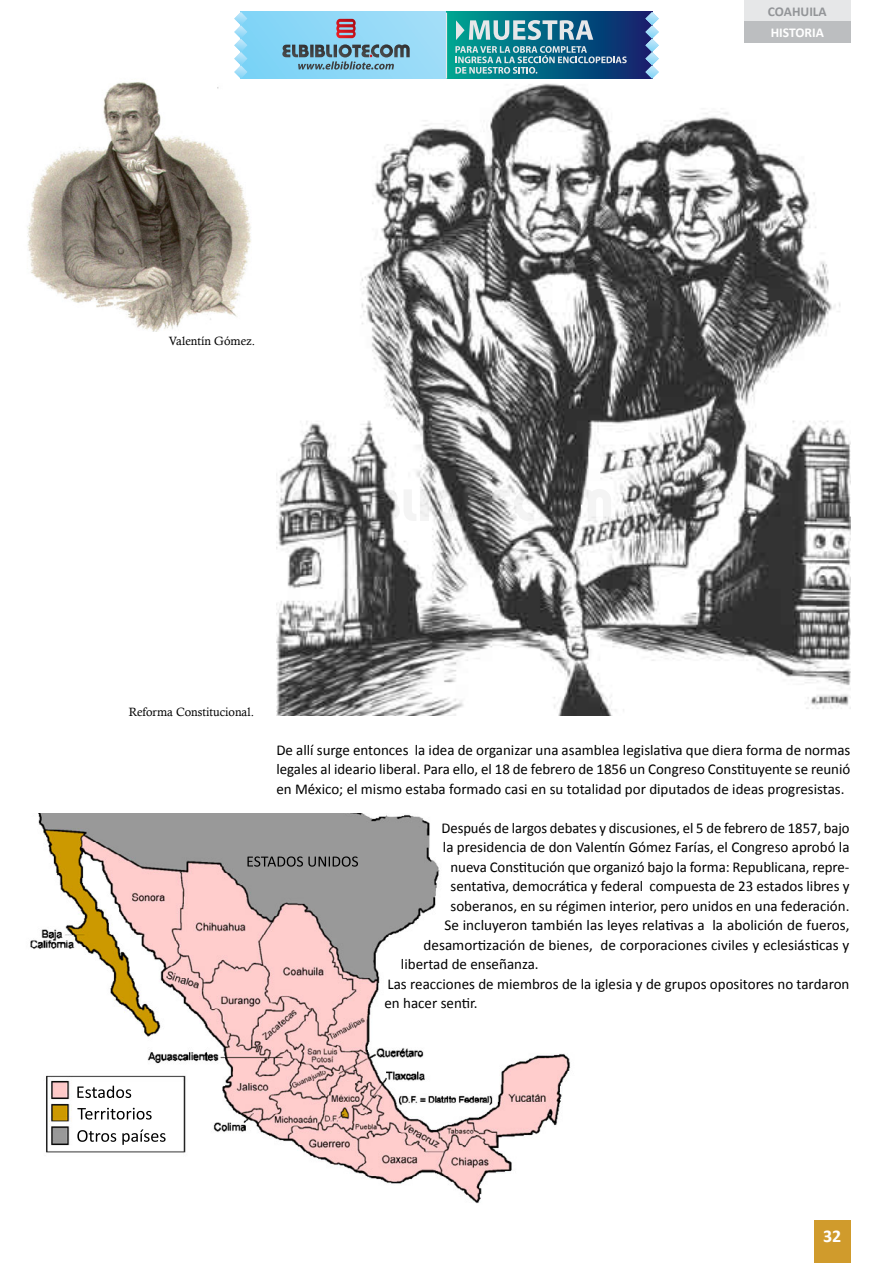
<style>
.page{position:relative;width:893px;height:1263px;background:#fff}
.page>*{position:absolute;margin:0;border:0;box-sizing:border-box;transform-origin:0 0}
.t1{font:700 18px "Calibri";color:#fff}
.t2{font:15px/19.5px "Calibri";color:#000;text-align:justify}
.t3{font:700 13.5px "Calibri";color:#939598}
.t4{font:700 13.5px "Calibri";color:#fff}
.t5{font:12px "Calisto";color:#000}
</style>
<div class="page">
<div style="left:814px;top:1220px;width:36px;height:43px;background:#d09b2c"></div>
<div style="left:744px;top:0;width:106px;height:21px;background:#e6e7e8"></div>
<div style="left:744px;top:21px;width:106px;height:22px;background:#bcbec0"></div>
<img style="left:30px;top:813px;width:541px;height:390px">
<img style="left:276px;top:83px;width:574px;height:633px">
<img style="left:27px;top:82px;width:224px;height:249px">
<svg style="left:247px;top:856px;width:111px;height:11px"></svg>
<svg style="left:77px;top:1086px;width:54px;height:12px"></svg>
<svg style="left:77px;top:1108px;width:75px;height:11px"></svg>
<svg style="left:77px;top:1129px;width:89px;height:16px"></svg>
<svg style="left:248px;top:12px;width:198px;height:67px;background:#8fd8f7"></svg>
<svg style="left:288px;top:489px;width:73px;height:32px;background:#818080"></svg>
<svg style="left:362px;top:489px;width:8px;height:32px"></svg>
<svg style="left:375px;top:489px;width:41px;height:32px"></svg>
<svg style="left:420px;top:489px;width:8px;height:32px"></svg>
<svg style="left:432px;top:489px;width:179px;height:33px"></svg>
<div style="left:446px;top:12px;width:206px;height:67px;background:linear-gradient(to right,#00a694,#0c1f6e)"></div>
<svg style="left:234px;top:12px;width:14px;height:67px"></svg>
<svg style="left:645px;top:12px;width:14px;height:67px"></svg>
<svg style="left:336px;top:19px;width:20px;height:19px"></svg>
<svg style="left:281px;top:44px;width:129px;height:26px;background:#6e9bae"></svg>
<svg style="left:455px;top:46px;width:172px;height:28px;background:#3d859c"></svg>
<svg style="left:456px;top:20px;width:137px;height:20px;background:#70aab6"></svg>
<hr style="left:446px;top:13px;width:1px;height:66px;background:#e6e7e9">
<p class="t5" style="left:169px;top:334px;width:88px">Valentín Gómez.</p>
<p class="t3" style="left:768px;top:3px;width:61px">COAHUILA</p>
<p class="t4" style="left:771px;top:24px;width:55px">HISTORIA</p>
<p class="t5" style="left:129px;top:705px;width:127px">Reforma Constitucional.</p>
<p class="t2" style="left:276px;top:740px;width:575px">De allí surge entonces la idea de organizar una asamblea legislativa que diera forma de normas legales al ideario liberal. Para ello, el 18 de febrero de 1856 un Congreso Constituyente se reunió en México; el mismo estaba formado casi en su totalidad por diputados de ideas progresistas.</p>
<p class="t2" style="left:441px;top:818px;width:410px">Después de largos debates y discusiones, el 5 de febrero de 1857, bajo</p>
<p class="t2" style="left:443px;top:838px;width:408px">la presidencia de don Valentín Gómez Farías, el Congreso aprobó la</p>
<p class="t2" style="left:450px;top:857px;width:401px">nueva Constitución que organizó bajo la forma: Republicana, repre-</p>
<p class="t2" style="left:450px;top:877px;width:401px">sentativa, democrática y federal compuesta de 23 estados libres y</p>
<p class="t2" style="left:450px;top:896px;width:400px">soberanos, en su régimen interior, pero unidos en una federación.</p>
<p class="t2" style="left:444px;top:916px;width:406px">Se incluyeron también las leyes relativas a la abolición de fueros,</p>
<p class="t2" style="left:423px;top:935px;width:427px">desamortización de bienes, de corporaciones civiles y eclesiásticas y</p>
<p class="t2" style="left:401px;top:955px;width:139px">libertad de enseñanza.</p>
<p class="t2" style="left:387px;top:974px;width:464px">Las reacciones de miembros de la iglesia y de grupos opositores no tardaron</p>
<p class="t2" style="left:384px;top:994px;width:95px">en hacer sentir.</p>
<p class="t1" style="left:823px;top:1225px;width:20px">32</p>
</div>
